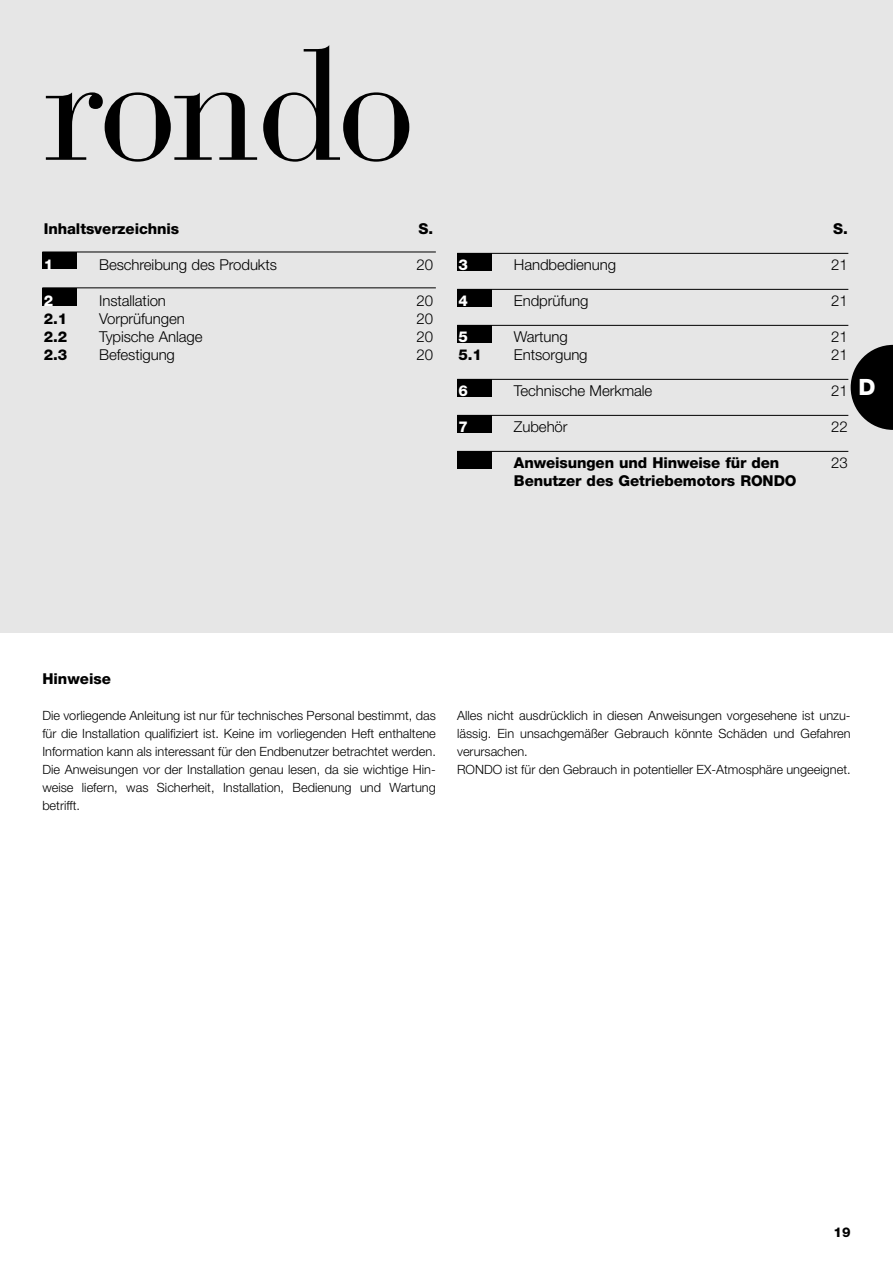
<style>
.page{position:relative;width:893px;height:1263px;background:#fff}
.page>*{position:absolute;margin:0;border:0;box-sizing:border-box;transform-origin:0 0}
.t1{font:156px "Bauer Bodoni";letter-spacing:-.03em;color:#000}
.t2{font:800 22.5px "Helvetica Neue";color:#fff}
.t3{font:300 15px "Helvetica Neue";letter-spacing:-.005em;color:#000}
.t4{font:800 15px "Helvetica Neue";letter-spacing:-.005em;color:#000}
.t5{font:800 15px "Helvetica Neue";color:#fff}
.t6{font:800 13.5px "Helvetica Neue";color:#000}
.t7{font:300 12.75px/18px "Helvetica Neue";color:#000;text-align:justify}
</style>
<div class="page">
<div style="left:0;top:0;width:892px;height:633px;background:#e6e6e6"></div>
<hr style="left:457px;top:253px;width:391px;height:1px;background:#000">
<div style="left:457px;top:253px;width:34px;height:17px;background:#000"></div>
<hr style="left:457px;top:289px;width:391px;height:1px;background:#000">
<div style="left:457px;top:289px;width:34px;height:17px;background:#000"></div>
<hr style="left:457px;top:325px;width:391px;height:1px;background:#000">
<div style="left:457px;top:325px;width:34px;height:17px;background:#000"></div>
<hr style="left:457px;top:379px;width:391px;height:1px;background:#000">
<div style="left:457px;top:379px;width:34px;height:17px;background:#000"></div>
<hr style="left:457px;top:415px;width:391px;height:1px;background:#000">
<div style="left:457px;top:415px;width:34px;height:17px;background:#000"></div>
<hr style="left:457px;top:451px;width:391px;height:1px;background:#000">
<div style="left:457px;top:451px;width:34px;height:17px;background:#000"></div>
<div style="left:42px;top:252px;width:35px;height:17px;background:#000"></div>
<div style="left:42px;top:288px;width:35px;height:17px;background:#000"></div>
<hr style="left:42px;top:252px;width:394px;height:1px;background:#000">
<hr style="left:42px;top:287px;width:394px;height:1px;background:#000">
<svg style="left:850px;top:345px;width:42px;height:85px"></svg>
<h1 class="t1" style="left:44px;top:45px;width:373px">rondo</h1>
<p class="t4" style="left:44px;top:223px;width:137px">Inhaltsverzeichnis</p>
<p class="t4" style="left:418px;top:223px;width:16px">S.</p>
<p class="t5" style="left:44px;top:259px;width:11px">1</p>
<p class="t3" style="left:99px;top:259px;width:179px">Beschreibung des Produkts</p>
<p class="t3" style="left:416px;top:259px;width:18px">20</p>
<p class="t5" style="left:44px;top:295px;width:11px">2</p>
<p class="t3" style="left:99px;top:295px;width:68px">Installation</p>
<p class="t3" style="left:416px;top:295px;width:18px">20</p>
<p class="t4" style="left:44px;top:313px;width:25px">2.1</p>
<p class="t3" style="left:99px;top:313px;width:87px">Vorprüfungen</p>
<p class="t3" style="left:416px;top:313px;width:18px">20</p>
<p class="t4" style="left:44px;top:331px;width:25px">2.2</p>
<p class="t3" style="left:99px;top:331px;width:105px">Typische Anlage</p>
<p class="t3" style="left:416px;top:331px;width:18px">20</p>
<p class="t4" style="left:44px;top:349px;width:25px">2.3</p>
<p class="t3" style="left:99px;top:349px;width:77px">Befestigung</p>
<p class="t3" style="left:416px;top:349px;width:18px">20</p>
<p class="t4" style="left:833px;top:223px;width:16px">S.</p>
<p class="t5" style="left:458px;top:259px;width:11px">3</p>
<p class="t3" style="left:514px;top:259px;width:104px">Handbedienung</p>
<p class="t3" style="left:831px;top:259px;width:18px">21</p>
<p class="t5" style="left:458px;top:295px;width:11px">4</p>
<p class="t3" style="left:514px;top:295px;width:76px">Endprüfung</p>
<p class="t3" style="left:831px;top:295px;width:18px">21</p>
<p class="t5" style="left:458px;top:331px;width:11px">5</p>
<p class="t3" style="left:514px;top:331px;width:55px">Wartung</p>
<p class="t3" style="left:831px;top:331px;width:18px">21</p>
<p class="t4" style="left:458px;top:349px;width:25px">5.1</p>
<p class="t3" style="left:514px;top:349px;width:75px">Entsorgung</p>
<p class="t3" style="left:831px;top:349px;width:18px">21</p>
<p class="t5" style="left:458px;top:385px;width:11px">6</p>
<p class="t3" style="left:514px;top:385px;width:140px">Technische Merkmale</p>
<p class="t3" style="left:831px;top:385px;width:18px">21</p>
<p class="t5" style="left:458px;top:421px;width:11px">7</p>
<p class="t3" style="left:514px;top:421px;width:55px">Zubehör</p>
<p class="t3" style="left:831px;top:421px;width:18px">22</p>
<p class="t4" style="left:514px;top:457px;width:267px">Anweisungen und Hinweise für den</p>
<p class="t3" style="left:831px;top:457px;width:18px">23</p>
<p class="t4" style="left:514px;top:475px;width:284px">Benutzer des Getriebemotors RONDO</p>
<h2 class="t2" style="left:858px;top:379px;width:19px">D</h2>
<p class="t4" style="left:42px;top:673px;width:70px">Hinweise</p>
<p class="t7" style="left:42px;top:708px;width:395px">Die vorliegende Anleitung ist nur für technisches Personal bestimmt, das für die Installation qualifiziert ist. Keine im vorliegenden Heft enthaltene Information kann als interessant für den Endbenutzer betrachtet werden.<br>Die Anweisungen vor der Installation genau lesen, da sie wichtige Hin&shy;weise liefern, was Sicherheit, Installation, Bedienung und Wartung betrifft.</p>
<p class="t7" style="left:457px;top:708px;width:395px;text-align:left">Alles nicht ausdrücklich in diesen Anweisungen vorgesehene ist unzu&shy;lässig. Ein unsachgemäßer Gebrauch könnte Schäden und Gefahren verursachen.<br>RONDO ist für den Gebrauch in potentieller EX-Atmosphäre ungeeignet.</p>
<p class="t6" style="left:833px;top:1227px;width:19px">19</p>
</div>
